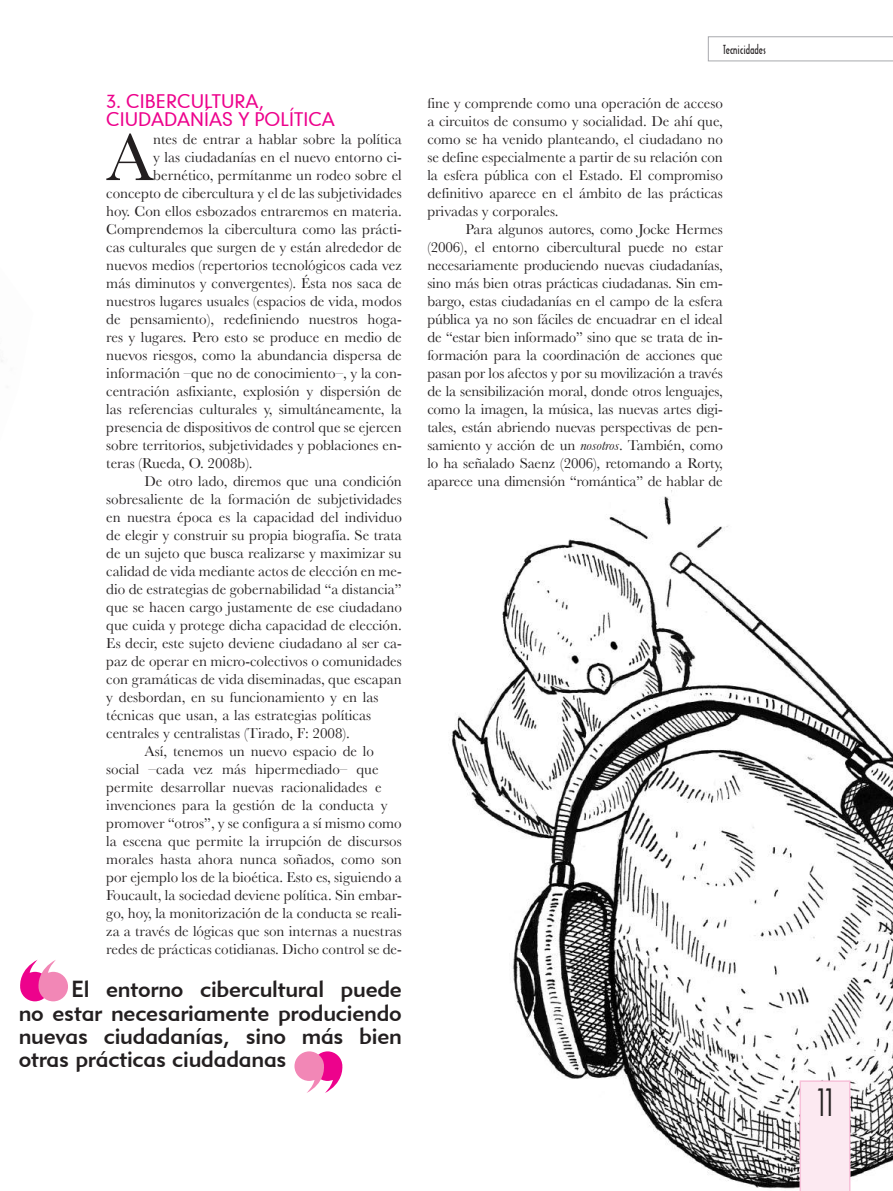
<style>
.page{position:relative;width:893px;height:1191px;background:#fff}
.page>*{position:absolute;margin:0;border:0;box-sizing:border-box;transform-origin:0 0}
.t1{font:69.3px "Baskerville";color:#231f20}
.t2{font:36px "Architecture Plain";color:#231f20;scale:.8 1}
.t3{font:23.1px/23.1px "Geometric 415 BT Medium A";letter-spacing:-.01em;color:#231f20;text-align:justify}
.t4{font:18px "Geometric 706 BT Medium B";color:#ed028c}
.t5{font:15px/18px "Baskerville";color:#231f20;text-align:justify}
.t6{font:12px "Architecture Plain";color:#231f20}
.s1{font-style:italic}
</style>
<div class="page">
<img style="left:451px;top:490px;width:442px;height:701px">
<svg style="left:799px;top:1080px;width:51px;height:111px;background:#fae5ee"></svg>
<svg style="left:708px;top:36px;width:185px;height:25px"></svg>
<svg style="left:294px;top:1051px;width:49px;height:42px"></svg>
<svg style="left:20px;top:959px;width:48px;height:42px"></svg>
<p class="t4" style="left:106px;top:89px;width:46px">3. CIBERCULTURA</p>
<p class="t4" style="left:259px;top:89px;width:7px">,</p>
<p class="t4" style="left:106px;top:107px;width:13px">CIUDADANÍAS</p>
<p class="t4" style="left:238px;top:107px;width:27px">Y POLÍTICA</p>
<h1 class="t1" style="left:106px;top:117px;width:48px">A</h1>
<p class="t5" style="left:153px;top:130px;width:250px">ntes de entrar a hablar sobre la política</p>
<p class="t5" style="left:153px;top:148px;width:250px">y las ciudadanías en el nuevo entorno ci-</p>
<p class="t5" style="left:153px;top:166px;width:250px">bernético, permítanme un rodeo sobre el</p>
<p class="t5" style="left:106px;top:184px;width:297px">concepto de cibercultura y el de las subjetividades</p>
<p class="t5" style="left:106px;top:202px;width:297px">hoy. Con ellos esbozados entraremos en materia.</p>
<p class="t5" style="left:106px;top:220px;width:297px">Comprendemos la cibercultura como las prácti-</p>
<p class="t5" style="left:106px;top:238px;width:297px">cas culturales que surgen de y están alrededor de</p>
<p class="t5" style="left:106px;top:256px;width:297px">nuevos medios (repertorios tecnológicos cada vez</p>
<p class="t5" style="left:106px;top:274px;width:297px">más diminutos y convergentes). Ésta nos saca de</p>
<p class="t5" style="left:106px;top:292px;width:297px">nuestros lugares usuales (espacios de vida, modos</p>
<p class="t5" style="left:106px;top:310px;width:297px">de pensamiento), redefiniendo nuestros hoga-</p>
<p class="t5" style="left:106px;top:328px;width:297px">res y lugares. Pero esto se produce en medio de</p>
<p class="t5" style="left:106px;top:346px;width:297px">nuevos riesgos, como la abundancia dispersa de</p>
<p class="t5" style="left:106px;top:364px;width:297px">información –que no de conocimiento–, y la con-</p>
<p class="t5" style="left:106px;top:382px;width:297px">centración asfixiante, explosión y dispersión de</p>
<p class="t5" style="left:106px;top:400px;width:297px">las referencias culturales y, simultáneamente, la</p>
<p class="t5" style="left:106px;top:418px;width:297px">presencia de dispositivos de control que se ejercen</p>
<p class="t5" style="left:106px;top:436px;width:297px">sobre territorios, subjetividades y poblaciones en-</p>
<p class="t5" style="left:106px;top:454px;width:148px">teras (Rueda, O. 2008b).</p>
<p class="t5" style="left:145px;top:472px;width:259px">De otro lado, diremos que una condición</p>
<p class="t5" style="left:106px;top:490px;width:297px">sobresaliente de la formación de subjetividades</p>
<p class="t5" style="left:106px;top:508px;width:297px">en nuestra época es la capacidad del individuo</p>
<p class="t5" style="left:106px;top:526px;width:297px">de elegir y construir su propia biografía. Se trata</p>
<p class="t5" style="left:106px;top:544px;width:297px">de un sujeto que busca realizarse y maximizar su</p>
<p class="t5" style="left:106px;top:562px;width:297px">calidad de vida mediante actos de elección en me-</p>
<p class="t5" style="left:106px;top:580px;width:297px">dio de estrategias de gobernabilidad “a distancia”</p>
<p class="t5" style="left:106px;top:598px;width:297px">que se hacen cargo justamente de ese ciudadano</p>
<p class="t5" style="left:106px;top:616px;width:297px">que cuida y protege dicha capacidad de elección.</p>
<p class="t5" style="left:106px;top:634px;width:297px">Es decir, este sujeto deviene ciudadano al ser ca-</p>
<p class="t5" style="left:106px;top:652px;width:297px">paz de operar en micro-colectivos o comunidades</p>
<p class="t5" style="left:106px;top:670px;width:297px">con gramáticas de vida diseminadas, que escapan</p>
<p class="t5" style="left:106px;top:688px;width:274px">y desbordan, en su funcionamiento y en las</p>
<p class="t5" style="left:106px;top:706px;width:266px">técnicas que usan, a las estrategias políticas</p>
<p class="t5" style="left:106px;top:724px;width:245px">centrales y centralistas (Tirado, F: 2008).</p>
<p class="t5" style="left:145px;top:742px;width:231px">Así, tenemos un nuevo espacio de lo</p>
<p class="t5" style="left:106px;top:760px;width:274px">social –cada vez más hipermediado– que</p>
<p class="t5" style="left:106px;top:778px;width:277px">permite desarrollar nuevas racionalidades e</p>
<p class="t5" style="left:106px;top:796px;width:283px">invenciones para la gestión de la conducta y</p>
<p class="t5" style="left:106px;top:814px;width:297px">promover “otros”, y se configura a sí mismo como</p>
<p class="t5" style="left:106px;top:832px;width:297px">la escena que permite la irrupción de discursos</p>
<p class="t5" style="left:106px;top:850px;width:297px">morales hasta ahora nunca soñados, como son</p>
<p class="t5" style="left:106px;top:868px;width:297px">por ejemplo los de la bioética. Esto es, siguiendo a</p>
<p class="t5" style="left:106px;top:886px;width:297px">Foucault, la sociedad deviene política. Sin embar-</p>
<p class="t5" style="left:106px;top:904px;width:297px">go, hoy, la monitorización de la conducta se reali-</p>
<p class="t5" style="left:106px;top:922px;width:297px">za a través de lógicas que son internas a nuestras</p>
<p class="t5" style="left:106px;top:940px;width:297px">redes de prácticas cotidianas. Dicho control se de-</p>
<h3 class="t3" style="left:19px;top:977px;width:385px;text-indent:53px">El entorno cibercultural puede no estar necesariamente produciendo nuevas ciudadanías, sino más bien otras prácticas ciudadanas</h3>
<p class="t6" style="left:723px;top:42px;width:45px">Tecnicidades</p>
<p class="t5" style="left:427px;top:94px;width:297px">fine y comprende como una operación de acceso a circuitos de consumo y socialidad. De ahí que, como se ha venido planteando, el ciudadano no se define especialmente a partir de su relación con la esfera pública con el Estado. El compromiso definitivo aparece en el ámbito de las prácticas privadas y corporales.</p>
<p class="t5" style="left:427px;top:220px;width:297px;text-indent:38px">Para algunos autores, como Jocke Hermes (2006), el entorno cibercultural puede no estar necesariamente produciendo nuevas ciudadanías, sino más bien otras prácticas ciudadanas. Sin em&shy;bargo, estas ciudadanías en el campo de la esfera pública ya no son fáciles de encuadrar en el ideal de “estar bien informado” sino que se trata de in&shy;formación para la coordinación de acciones que pasan por los afectos y por su movilización a través de la sensibilización moral, donde otros lenguajes, como la imagen, la música, las nuevas artes digi&shy;tales, están abriendo nuevas perspectivas de pen&shy;samiento y acción de un <span class="s1">nosotros</span>. También, como lo ha señalado Saenz (2006), retomando a Rorty, aparece una dimensión “romántica” de hablar de</p>
<h2 class="t2" style="left:817px;top:1080px;width:21px">11</h2>
</div>
